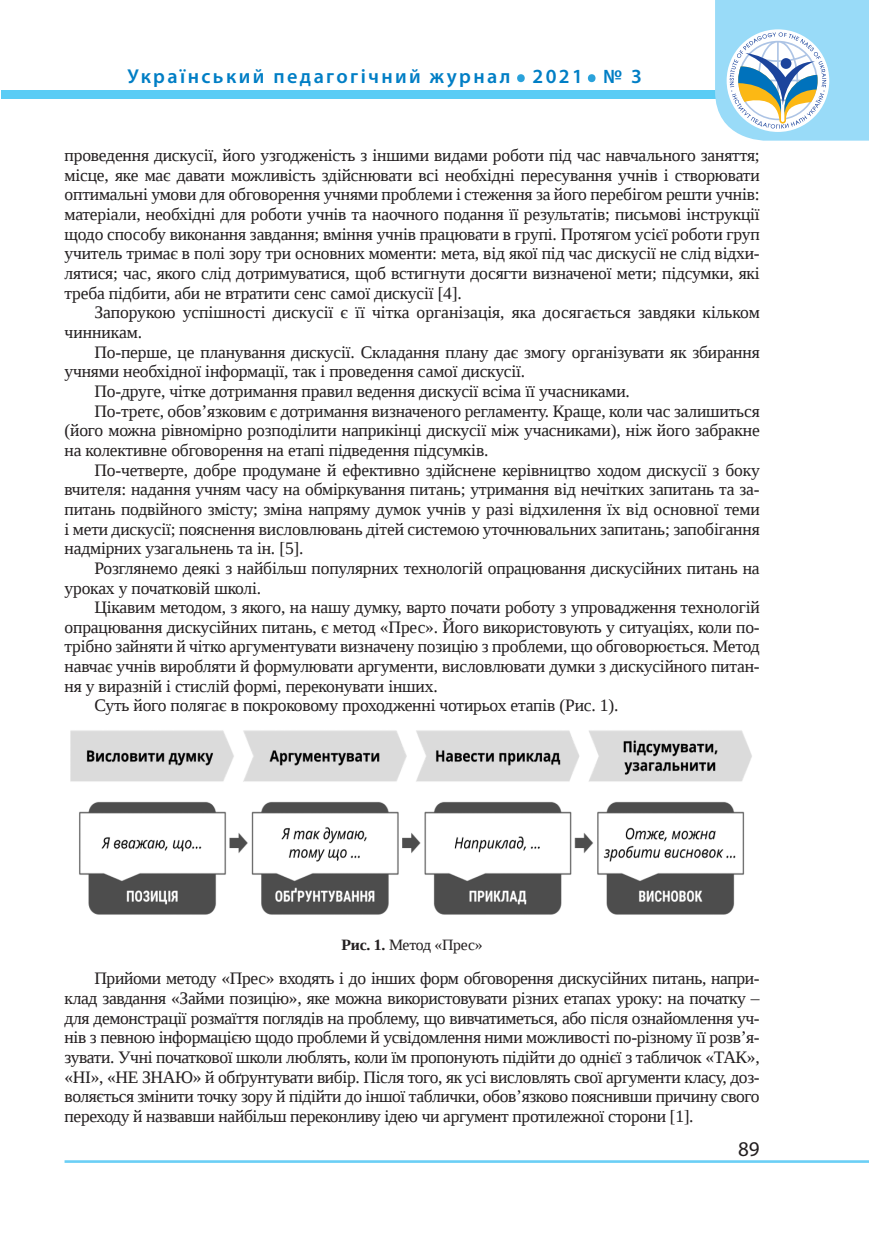
<style>
.page{position:relative;width:869px;height:1241px;background:#fff}
.page>*{position:absolute;margin:0;border:0;box-sizing:border-box;transform-origin:0 0}
.t1{font:600 50.4px "Myriad Pro";color:#2aa2db}
.t2{font:21px "Myriad Pro";color:#231f20}
.t3{font:600 20.12px "Myriad Pro";letter-spacing:.12em;color:#007ec5}
.Main{font:17.5px/19.6px "Liberation Serif";letter-spacing:-.01em;color:#231f20;text-align:justify}
.Підпис{font:15.75px "Liberation Serif";letter-spacing:-.015em;color:#231f20}
.s1{font-weight:700}
</style>
<div class="page">
<hr style="left:64px;top:1159px;width:804px;height:3px;background:#6bcff6">
<div style="left:1px;top:90px;width:867px;height:8px;background:#5accf5"></div>
<svg style="left:714px;top:0;width:154px;height:141px"></svg>
<img style="left:70px;top:730px;width:682px;height:185px">
<p class="t3" style="left:127px;top:64px;width:384px">Український педагогічний журнал</p>
<h1 class="t1" style="left:514px;top:33px;width:13px">.</h1>
<p class="t3" style="left:532px;top:64px;width:52px">2021</p>
<h1 class="t1" style="left:585px;top:33px;width:13px">.</h1>
<p class="t3" style="left:603px;top:64px;width:40px">№ 3</p>
<p class="Main" style="left:64px;top:145px;width:696px">проведення дискусії, його узгодженість з іншими видами роботи під час навчального заняття; місце, яке має давати можливість здійснювати всі необхідні пересування учнів і створювати оптимальні умови для обговорення учнями проблеми і стеження за його перебігом решти учнів: матеріали, необхідні для роботи учнів та наочного подання її результатів; письмові інструкції щодо способу виконання завдання; вміння учнів працювати в групі. Протягом усієї роботи груп учитель тримає в полі зору три основних моменти: мета, від якої під час дискусії не слід відхи&shy;лятися; час, якого слід дотримуватися, щоб встигнути досягти визначеної мети; підсумки, які треба підбити, аби не втратити сенс самої дискусії [4].</p>
<p class="Main" style="left:64px;top:302px;width:696px;text-indent:30px">Запорукою успішності дискусії є її чітка організація, яка досягається завдяки кільком чинникам.</p>
<p class="Main" style="left:64px;top:342px;width:696px;text-indent:30px">По-перше, це планування дискусії. Складання плану дає змогу організувати як збирання учнями необхідної інформації, так і проведення самої дискусії.</p>
<p class="Main" style="left:94px;top:381px;width:537px">По-друге, чітке дотримання правил ведення дискусії всіма її учасниками.</p>
<p class="Main" style="left:64px;top:401px;width:696px;text-indent:30px">По-третє, обов’язковим є дотримання визначеного регламенту. Краще, коли час залишиться (його можна рівномірно розподілити наприкінці дискусії між учасниками), ніж його забракне на колективне обговорення на етапі підведення підсумків.</p>
<p class="Main" style="left:64px;top:460px;width:696px;text-indent:30px">По-четверте, добре продумане й ефективно здійснене керівництво ходом дискусії з боку вчителя: надання учням часу на обміркування питань; утримання від нечітких запитань та за&shy;питань подвійного змісту; зміна напряму думок учнів у разі відхилення їх від основної теми і мети дискусії; пояснення висловлювань дітей системою уточнювальних запитань; запобігання надмірних узагальнень та ін. [5].</p>
<p class="Main" style="left:64px;top:558px;width:696px;text-indent:30px">Розглянемо деякі з найбільш популярних технологій опрацювання дискусійних питань на уроках у початковій школі.</p>
<p class="Main" style="left:64px;top:597px;width:696px;text-indent:30px">Цікавим методом, з якого, на нашу думку, варто почати роботу з упровадження технологій опрацювання дискусійних питань, є метод «Прес». Його використовують у ситуаціях, коли по&shy;трібно зайняти й чітко аргументувати визначену позицію з проблеми, що обговорюється. Метод навчає учнів виробляти й формулювати аргументи, висловлювати думки з дискусійного питан&shy;ня у виразній і стислій формі, переконувати інших.</p>
<p class="Main" style="left:94px;top:695px;width:525px">Суть його полягає в покроковому проходженні чотирьох етапів (Рис. 1).</p>
<p class="Підпис" style="left:341px;top:934px;width:143px"><span class="s1">Рис. 1.</span> Метод «Прес»</p>
<p class="Main" style="left:64px;top:968px;width:696px;text-indent:30px">Прийоми методу «Прес» входять і до інших форм обговорення дискусійних питань, напри&shy;клад завдання «Займи позицію», яке можна використовувати різних етапах уроку: на початку – для демонстрації розмаїття поглядів на проблему, що вивчатиметься, або після ознайомлення уч&shy;нів з певною інформацією щодо проблеми й усвідомлення ними можливості по-різному її розв’я&shy;зувати. Учні початкової школи люблять, коли їм пропонують підійти до однієї з табличок «ТАК», «НІ», «НЕ ЗНАЮ» й обґрунтувати вибір. Після того, як усі висловлять свої аргументи класу, доз&shy;воляється змінити точку зору й підійти до іншої таблички, обов’язково пояснивши причину свого переходу й назвавши найбільш переконливу ідею чи аргумент протилежної сторони [1].</p>
<p class="t2" style="left:737px;top:1135px;width:23px">89</p>
</div>
